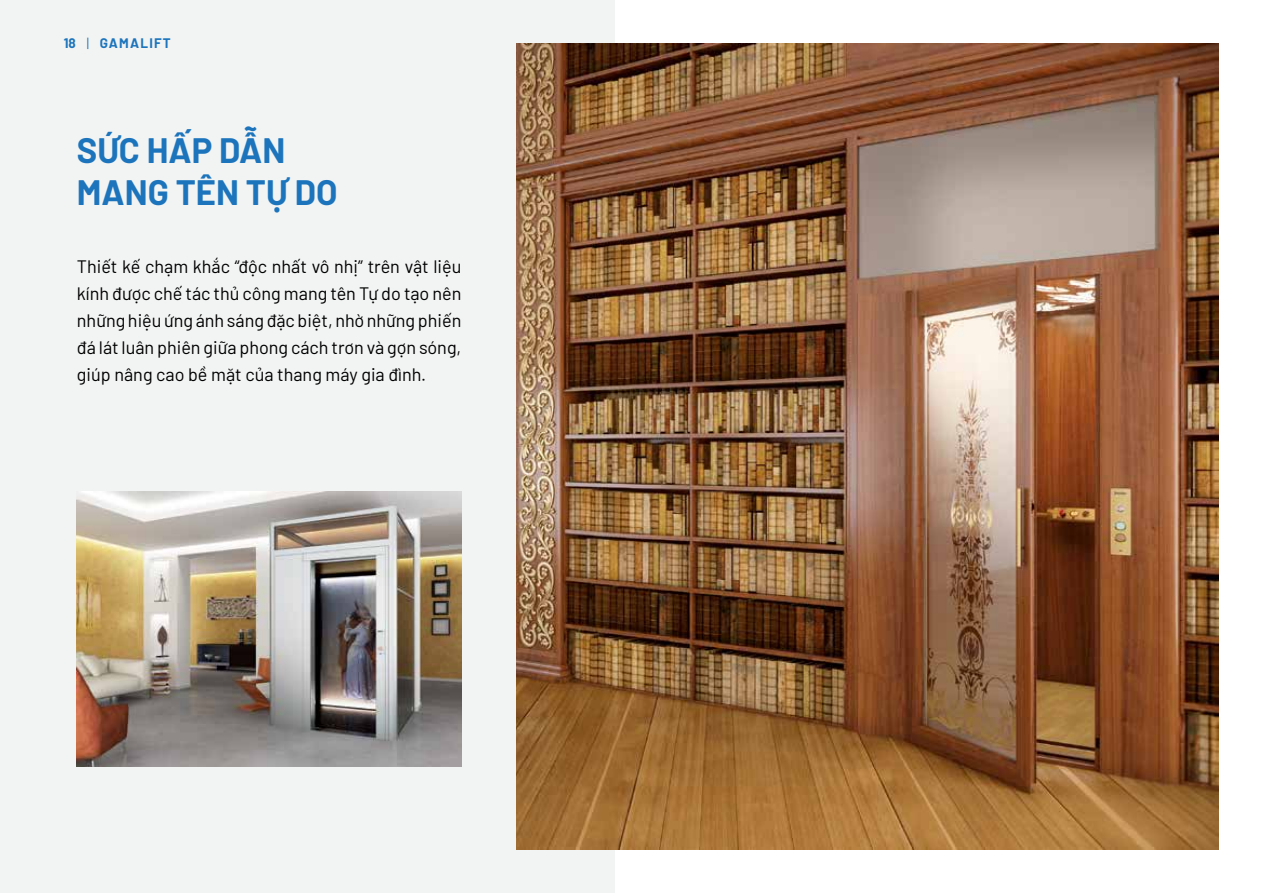
<style>
.page{position:relative;width:1263px;height:893px;background:#fff}
.page>*{position:absolute;margin:0;border:0;box-sizing:border-box;transform-origin:0 0}
.t1{font:700 34.5px/41.4px "Barlow";color:#1c75bc}
.t2{font:18px/27px "Barlow";color:#000;text-align:justify}
.t3{font:700 13.5px "Barlow";letter-spacing:.09em;color:#1c75bc}
.s1{font-weight:400}
</style>
<div class="page">
<div style="left:0;top:0;width:614px;height:893px;background:#f2f3f3"></div>
<img style="left:517px;top:44px;width:701px;height:805px">
<img style="left:77px;top:491px;width:384px;height:276px">
<p class="t3" style="left:64px;top:33px;width:108px">18 <span class="s1">|</span> GAMALIFT</p>
<h1 class="t1" style="left:77px;top:127px;width:262px">SỨC HẤP DẪN<br>MANG TÊN TỰ DO</h1>
<p class="t2" style="left:77px;top:252px;width:386px">Thiết kế chạm khắc “độc nhất vô nhị” trên vật liệu kính được chế tác thủ công mang tên Tự do tạo nên những hiệu ứng ánh sáng đặc biệt, nhờ những phiến đá lát luân phiên giữa phong cách trơn và gợn sóng, giúp nâng cao bề mặt của thang máy gia đình.</p>
</div>
